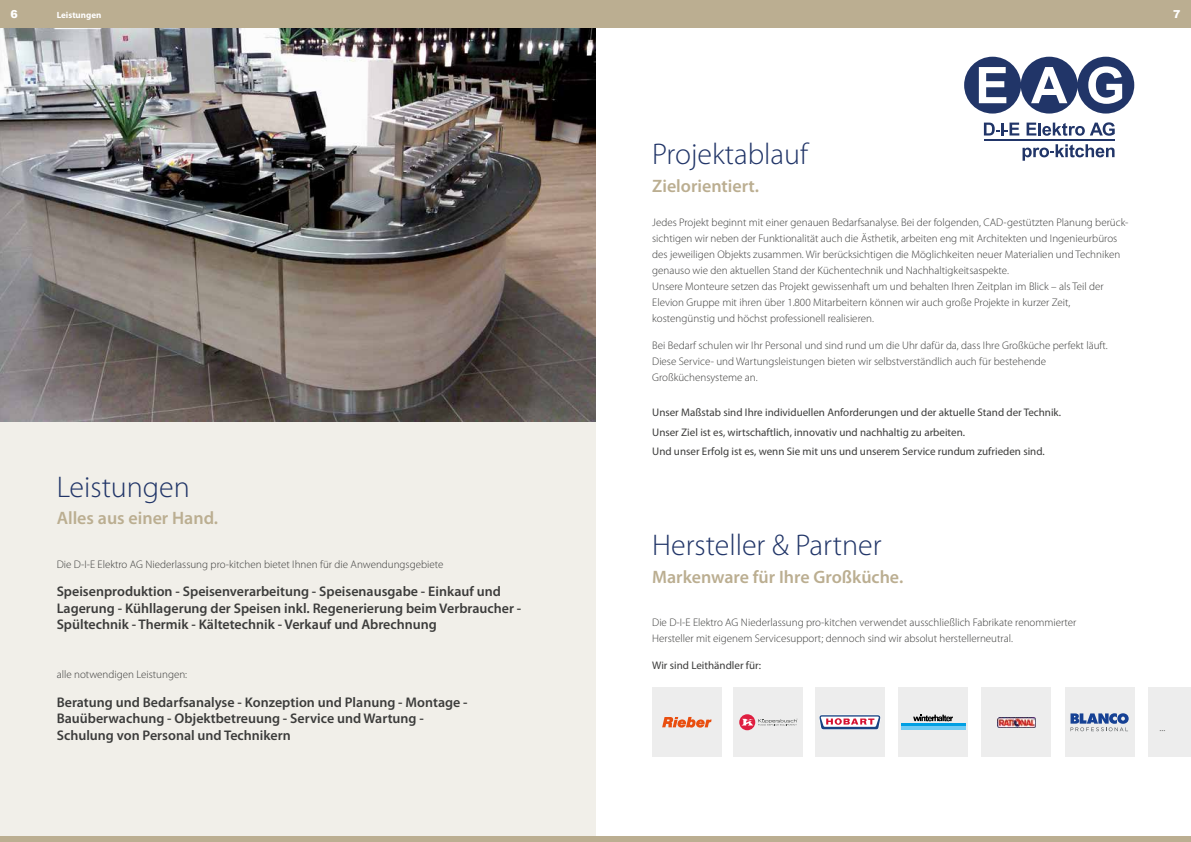
<style>
.page{position:relative;width:1191px;height:842px;background:#fff}
.page>*{position:absolute;margin:0;border:0;box-sizing:border-box;transform-origin:0 0}
.t1{font:300 30px "Myriad Pro";color:#213568}
.t2{font:600 18px "Myriad Pro";color:#bbae91}
.t3{font:600 14px/16.8px "Myriad Pro";color:#3c3c3b}
.t4{font:300 11px/16px "Myriad Pro";color:#3c3c3b}
.t5{font:11px/19.3px "Myriad Pro";color:#3c3c3b}
.t6{font:900 11px "Arial";color:#fff}
.t7{font:700 9px "Myriad Pro";color:#fff}
</style>
<div class="page">
<div style="left:0;top:421px;width:595px;height:415px;background:#f1efe9"></div>
<img style="left:0;top:28px;width:595px;height:393px">
<div style="left:652px;top:688px;width:69px;height:69px;background:#ededed"></div>
<div style="left:733px;top:688px;width:70px;height:69px;background:#ededed"></div>
<div style="left:815px;top:688px;width:69px;height:69px;background:#ededed"></div>
<div style="left:898px;top:688px;width:69px;height:69px;background:#ededed"></div>
<div style="left:981px;top:688px;width:70px;height:69px;background:#ededed"></div>
<div style="left:1065px;top:688px;width:69px;height:69px;background:#ededed"></div>
<div style="left:1148px;top:688px;width:43px;height:69px;background:#ededed"></div>
<svg style="left:662px;top:717px;width:49px;height:11px"></svg>
<svg style="left:739px;top:714px;width:16px;height:16px"></svg>
<svg style="left:741px;top:719px;width:56px;height:6px"></svg>
<svg style="left:819px;top:715px;width:62px;height:15px"></svg>
<div style="left:0;top:0;width:1191px;height:28px;background:#bbae91"></div>
<div style="left:0;top:836px;width:1191px;height:6px;background:#bbae91"></div>
<svg style="left:984px;top:123px;width:35px;height:12px"></svg>
<svg style="left:1026px;top:122px;width:88px;height:14px"></svg>
<svg style="left:1022px;top:144px;width:92px;height:17px"></svg>
<svg style="left:964px;top:57px;width:170px;height:57px"></svg>
<hr style="left:984px;top:139px;width:130px;height:2px;background:#213568">
<hr style="left:900px;top:723px;width:65px;height:3px;background:#009fe3">
<hr style="left:900px;top:726px;width:65px;height:3px;background:#71cbf4">
<svg style="left:913px;top:715px;width:40px;height:6px"></svg>
<img style="left:997px;top:717px;width:38px;height:10px">
<svg style="left:1070px;top:713px;width:58px;height:18px"></svg>
<p class="t6" style="left:11px;top:6px;width:9px">6</p>
<p class="t6" style="left:1173px;top:6px;width:9px">7</p>
<p class="t7" style="left:57px;top:10px;width:46px">Leistungen</p>
<h1 class="t1" style="left:57px;top:470px;width:135px">Leistungen</h1>
<h2 class="t2" style="left:57px;top:508px;width:163px">Alles aus einer Hand.</h2>
<p class="t4" style="left:57px;top:556px;width:388px">Die D-I-E Elektro AG Niederlassung pro-kitchen bietet Ihnen für die Anwendungsgebiete</p>
<p class="t3" style="left:57px;top:583px;width:466px">Speisenproduktion - Speisenverarbeitung - Speisenausgabe - Einkauf und<br>Lagerung - Kühllagerung der Speisen inkl. Regenerierung beim Verbraucher -<br>Spültechnik - Thermik - Kältetechnik - Verkauf und Abrechnung</p>
<p class="t4" style="left:57px;top:667px;width:132px">alle notwendigen Leistungen:</p>
<p class="t3" style="left:57px;top:694px;width:412px">Beratung und Bedarfsanalyse - Konzeption und Planung - Montage -<br>Bauüberwachung - Objektbetreuung - Service und Wartung -<br>Schulung von Personal und Technikern</p>
<h1 class="t1" style="left:652px;top:138px;width:157px">Projektablauf</h1>
<h2 class="t2" style="left:652px;top:176px;width:108px">Zielorientiert.</h2>
<p class="t4" style="left:652px;top:214px;width:478px">Jedes Projekt beginnt mit einer genauen Bedarfsanalyse. Bei der folgenden, CAD-gestützten Planung berück&shy;sichtigen wir neben der Funktionalität auch die Ästhetik, arbeiten eng mit Architekten und Ingenieurbüros des jeweiligen Objekts zusammen. Wir berücksichtigen die Möglichkeiten neuer Materialien und Techniken genauso wie den aktuellen Stand der Küchentechnik und Nachhaltigkeitsaspekte.<br>Unsere Monteure setzen das Projekt gewissenhaft um und behalten Ihren Zeitplan im Blick – als Teil der Elevion Gruppe mit ihren über 1.800 Mitarbeitern können wir auch große Projekte in kurzer Zeit, kostengünstig und höchst professionell realisieren.</p>
<p class="t4" style="left:652px;top:337px;width:457px">Bei Bedarf schulen wir Ihr Personal und sind rund um die Uhr dafür da, dass Ihre Großküche perfekt läuft.<br>Diese Service- und Wartungsleistungen bieten wir selbstverständlich auch für bestehende<br>Großküchensysteme an.</p>
<p class="t5" style="left:652px;top:403px;width:410px">Unser Maßstab sind Ihre individuellen Anforderungen und der aktuelle Stand der Technik.<br>Unser Ziel ist es, wirtschaftlich, innovativ und nachhaltig zu arbeiten.<br>Und unser Erfolg ist es, wenn Sie mit uns und unserem Service rundum zufrieden sind.</p>
<h1 class="t1" style="left:652px;top:529px;width:231px">Hersteller &amp; Partner</h1>
<h2 class="t2" style="left:652px;top:567px;width:252px">Markenware für Ihre Großküche.</h2>
<p class="t4" style="left:652px;top:615px;width:426px">Die D-I-E Elektro AG Niederlassung pro-kitchen verwendet ausschließlich Fabrikate renommierter<br>Hersteller mit eigenem Servicesupport; dennoch sind wir absolut herstellerneutral.</p>
<p class="t5" style="left:652px;top:656px;width:110px">Wir sind Leithändler für:</p>
<p class="t4" style="left:1159px;top:720px;width:7px">...</p>
</div>
